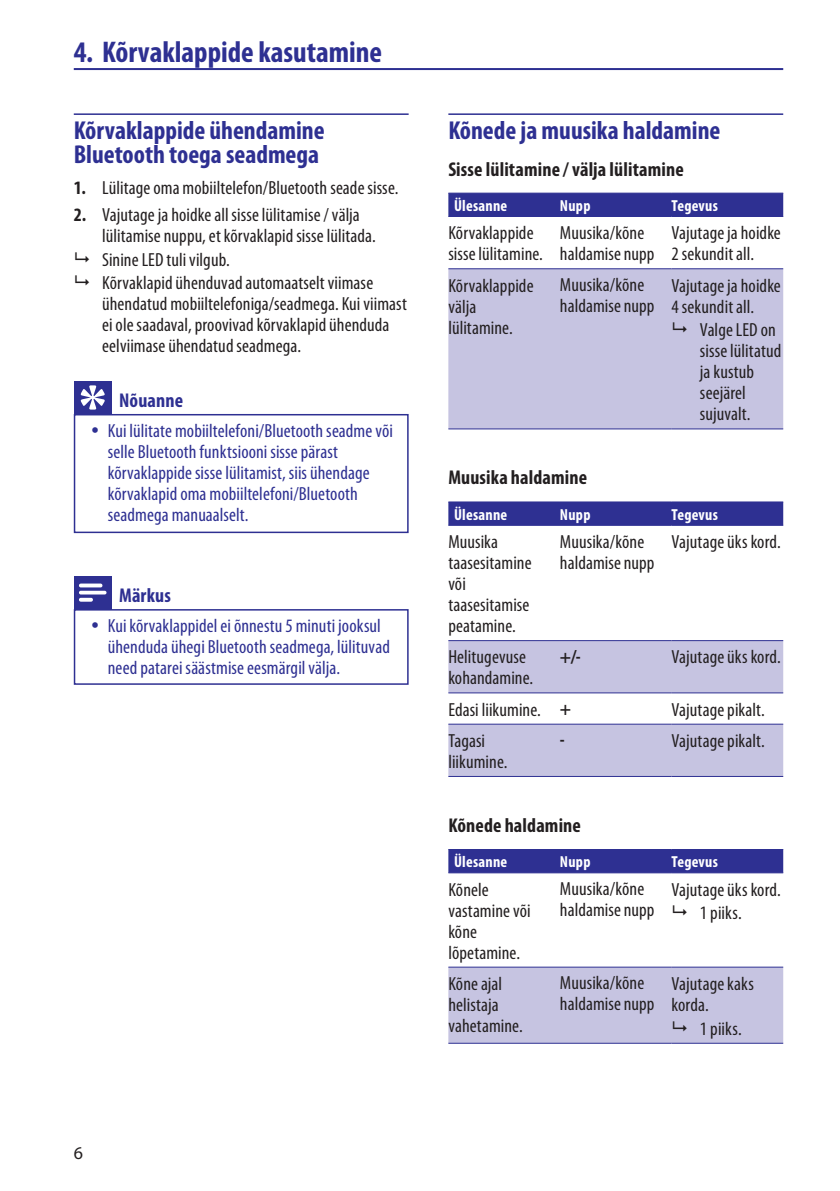
<style>
.page{position:relative;width:840px;height:1191px;background:#fff}
.page>*{position:absolute;margin:0;border:0;box-sizing:border-box;transform-origin:0 0}
.LIELAIS_VIRSRAKSTS{font:700 condensed 30px "Myriad Pro";color:#2e3092}
.VIRSRAKSTS{font:700 condensed 26px/24px "Myriad Pro";color:#2e3092}
.bolds{font:700 condensed 20px "Myriad Pro";letter-spacing:.005em;color:#231f20}
.KASTE{font:700 condensed 20px "Myriad Pro";letter-spacing:.005em;color:#2e3092}
.PARASTS{font:condensed 19px/21px "Myriad Pro";letter-spacing:.005em;color:#231f20}
.PIEZĪME{font:condensed 19px/21px "Myriad Pro";letter-spacing:.005em;color:#2e3092}
.AR_BULTU{font:condensed 19px/21px "Myriad Pro";letter-spacing:.005em;color:#231f20}
.NUMURETS{font:condensed 19px/21px "Myriad Pro";letter-spacing:.005em;color:#231f20}
.PARASTS-2{font:700 condensed 19px "Myriad Pro";color:#231f20}
.t1{font:18px "Myriad Pro";color:#231f20}
.t2{font:700 condensed 16px "Myriad Pro";letter-spacing:.015em;color:#fff}
.s1{font-weight:700}
</style>
<div class="page">
<hr style="left:74px;top:68px;width:708px;height:2px;background:#2e3092">
<hr style="left:74px;top:113px;width:334px;height:2px;background:#2e3092">
<hr style="left:448px;top:113px;width:334px;height:2px;background:#2e3092">
<div style="left:448px;top:194px;width:334px;height:22px;background:#2e3092"></div>
<div style="left:448px;top:269px;width:334px;height:159px;background:#c6c4e1"></div>
<hr style="left:448px;top:268px;width:111px;height:1px;background:#2e3092">
<hr style="left:559px;top:268px;width:112px;height:1px;background:#2e3092">
<hr style="left:671px;top:268px;width:111px;height:1px;background:#2e3092">
<hr style="left:448px;top:428px;width:111px;height:1px;background:#2e3092">
<hr style="left:559px;top:428px;width:112px;height:1px;background:#2e3092">
<hr style="left:671px;top:428px;width:111px;height:1px;background:#2e3092">
<hr style="left:448px;top:193px;width:111px;height:1px;background:#2e3092">
<hr style="left:559px;top:193px;width:112px;height:1px;background:#2e3092">
<hr style="left:671px;top:193px;width:111px;height:1px;background:#2e3092">
<hr style="left:448px;top:216px;width:111px;height:1px;background:#2e3092">
<hr style="left:559px;top:216px;width:112px;height:1px;background:#2e3092">
<hr style="left:671px;top:216px;width:111px;height:1px;background:#2e3092">
<div style="left:448px;top:502px;width:334px;height:23px;background:#2e3092"></div>
<svg style="left:448px;top:641px;width:334px;height:135px;fill:#c6c4e1"></svg>
<hr style="left:448px;top:640px;width:111px;height:1px;background:#2e3092">
<hr style="left:559px;top:640px;width:112px;height:1px;background:#2e3092">
<hr style="left:671px;top:640px;width:111px;height:1px;background:#2e3092">
<hr style="left:448px;top:692px;width:111px;height:1px;background:#2e3092">
<hr style="left:559px;top:692px;width:112px;height:1px;background:#2e3092">
<hr style="left:671px;top:692px;width:111px;height:1px;background:#2e3092">
<hr style="left:448px;top:723px;width:111px;height:1px;background:#2e3092">
<hr style="left:559px;top:723px;width:112px;height:1px;background:#2e3092">
<hr style="left:671px;top:723px;width:111px;height:1px;background:#2e3092">
<hr style="left:448px;top:776px;width:111px;height:1px;background:#2e3092">
<hr style="left:559px;top:776px;width:112px;height:1px;background:#2e3092">
<hr style="left:671px;top:776px;width:111px;height:1px;background:#2e3092">
<hr style="left:448px;top:501px;width:111px;height:1px;background:#2e3092">
<hr style="left:559px;top:501px;width:112px;height:1px;background:#2e3092">
<hr style="left:671px;top:501px;width:111px;height:1px;background:#2e3092">
<hr style="left:448px;top:525px;width:111px;height:1px;background:#2e3092">
<hr style="left:559px;top:525px;width:112px;height:1px;background:#2e3092">
<hr style="left:671px;top:525px;width:111px;height:1px;background:#2e3092">
<div style="left:448px;top:850px;width:334px;height:22px;background:#2e3092"></div>
<hr style="left:448px;top:966px;width:111px;height:1px;background:#2e3092">
<hr style="left:559px;top:966px;width:112px;height:1px;background:#2e3092">
<hr style="left:671px;top:966px;width:111px;height:1px;background:#2e3092">
<hr style="left:448px;top:849px;width:111px;height:1px;background:#2e3092">
<hr style="left:559px;top:849px;width:112px;height:1px;background:#2e3092">
<hr style="left:671px;top:849px;width:111px;height:1px;background:#2e3092">
<hr style="left:448px;top:872px;width:111px;height:1px;background:#2e3092">
<hr style="left:559px;top:872px;width:112px;height:1px;background:#2e3092">
<hr style="left:671px;top:872px;width:111px;height:1px;background:#2e3092">
<div style="left:74px;top:414px;width:334px;height:119px;border:2px solid #2e3092"></div>
<div style="left:74px;top:380px;width:38px;height:34px;background:#2e3092"></div>
<svg style="left:81px;top:385px;width:24px;height:24px"></svg>
<div style="left:74px;top:609px;width:334px;height:76px;border:2px solid #2e3092"></div>
<div style="left:74px;top:575px;width:38px;height:34px;background:#2e3092"></div>
<svg style="left:79px;top:583px;width:27px;height:18px"></svg>
<svg style="left:672px;top:322px;width:14px;height:11px"></svg>
<div style="left:448px;top:967px;width:334px;height:76px;background:#c6c4e1"></div>
<p class="LIELAIS_VIRSRAKSTS" style="left:74px;top:33px;width:310px">4. Kõrvaklappide kasutamine</p>
<p class="VIRSRAKSTS" style="left:74px;top:118px;width:252px">Kõrvaklappide ühendamine<br>Bluetooth toega seadmega</p>
<p class="NUMURETS" style="left:74px;top:177px;width:326px"><span class="s1">1.</span> Lülitage oma mobiiltelefon/Bluetooth seade sisse.</p>
<p class="NUMURETS" style="left:102px;top:204px;width:275px;text-indent:-28px"><span class="s1">2.</span> Vajutage ja hoidke all sisse lülitamise / välja lülitamise nuppu, et kõrvaklapid sisse lülitada.</p>
<p class="AR_BULTU" style="left:102px;top:248px;width:129px">Sinine LED tuli vilgub.</p>
<p class="AR_BULTU" style="left:102px;top:272px;width:306px">Kõrvaklapid ühenduvad automaatselt viimase ühendatud mobiiltelefoniga/seadmega. Kui viimast ei ole saadaval, proovivad kõrvaklapid ühenduda eelviimase ühendatud seadmega.</p>
<p class="KASTE" style="left:119px;top:387px;width:65px">Nõuanne</p>
<p class="PIEZĪME" style="left:108px;top:420px;width:286px">Kui lülitate mobiiltelefoni/Bluetooth seadme või selle Bluetooth funktsiooni sisse pärast kõrvaklappide sisse lülitamist, siis ühendage kõrvaklapid oma mobiiltelefoni/Bluetooth seadmega manuaalselt.</p>
<p class="KASTE" style="left:119px;top:582px;width:53px">Märkus</p>
<p class="PIEZĪME" style="left:108px;top:615px;width:283px">Kui kõrvaklappidel ei õnnestu 5 minuti jooksul ühenduda ühegi Bluetooth seadmega, lülituvad need patarei säästmise eesmärgil välja.</p>
<p class="VIRSRAKSTS" style="left:448px;top:118px;width:273px">Kõnede ja muusika haldamine</p>
<p class="bolds" style="left:448px;top:156px;width:237px">Sisse lülitamine / välja lülitamine</p>
<p class="t2" style="left:454px;top:195px;width:55px">Ülesanne</p>
<p class="t2" style="left:559px;top:195px;width:32px">Nupp</p>
<p class="t2" style="left:671px;top:195px;width:48px">Tegevus</p>
<p class="PARASTS" style="left:448px;top:222px;width:96px">Kõrvaklappide sisse lülitamine.</p>
<p class="PARASTS" style="left:559px;top:222px;width:96px">Muusika/kõne haldamise nupp</p>
<p class="PARASTS" style="left:671px;top:222px;width:111px">Vajutage ja hoidke<br>2 sekundit all.</p>
<p class="PARASTS" style="left:448px;top:274px;width:87px">Kõrvaklappide välja lülitamine.</p>
<p class="PARASTS" style="left:559px;top:274px;width:96px">Muusika/kõne haldamise nupp</p>
<p class="PARASTS" style="left:671px;top:274px;width:111px">Vajutage ja hoidke<br>4 sekundit all.</p>
<p class="AR_BULTU" style="left:699px;top:319px;width:83px">Valge LED on sisse lülitatud ja kustub seejärel sujuvalt.</p>
<p class="bolds" style="left:448px;top:465px;width:140px">Muusika haldamine</p>
<p class="t2" style="left:454px;top:504px;width:55px">Ülesanne</p>
<p class="t2" style="left:559px;top:504px;width:32px">Nupp</p>
<p class="t2" style="left:671px;top:504px;width:48px">Tegevus</p>
<p class="PARASTS" style="left:448px;top:531px;width:85px">Muusika taasesitamine või taasesitamise peatamine.</p>
<p class="PARASTS" style="left:559px;top:530px;width:96px">Muusika/kõne haldamise nupp</p>
<p class="PARASTS" style="left:671px;top:531px;width:111px">Vajutage üks kord.</p>
<p class="PARASTS" style="left:448px;top:646px;width:86px">Helitugevuse kohandamine.</p>
<p class="PARASTS-2" style="left:559px;top:644px;width:22px">+/-</p>
<p class="PARASTS" style="left:671px;top:646px;width:111px">Vajutage üks kord.</p>
<p class="PARASTS" style="left:448px;top:698px;width:94px">Edasi liikumine.</p>
<p class="PARASTS-2" style="left:559px;top:697px;width:13px">+</p>
<p class="PARASTS" style="left:671px;top:698px;width:95px">Vajutage pikalt.</p>
<p class="PARASTS" style="left:448px;top:730px;width:61px">Tagasi liikumine.</p>
<p class="PARASTS-2" style="left:559px;top:728px;width:6px">-</p>
<p class="PARASTS" style="left:671px;top:730px;width:95px">Vajutage pikalt.</p>
<p class="bolds" style="left:448px;top:813px;width:134px">Kõnede haldamine</p>
<p class="t2" style="left:454px;top:852px;width:55px">Ülesanne</p>
<p class="t2" style="left:559px;top:852px;width:32px">Nupp</p>
<p class="t2" style="left:671px;top:852px;width:48px">Tegevus</p>
<p class="PARASTS" style="left:448px;top:878px;width:84px">Kõnele vastamine või kõne lõpetamine.</p>
<p class="PARASTS" style="left:559px;top:878px;width:96px">Muusika/kõne haldamise nupp</p>
<p class="PARASTS" style="left:671px;top:878px;width:111px">Vajutage üks kord.</p>
<p class="AR_BULTU" style="left:699px;top:902px;width:43px">1 piiks.</p>
<p class="PARASTS" style="left:448px;top:973px;width:76px">Kõne ajal helistaja vahetamine.</p>
<p class="PARASTS" style="left:559px;top:972px;width:96px">Muusika/kõne haldamise nupp</p>
<p class="PARASTS" style="left:671px;top:973px;width:84px">Vajutage kaks korda.</p>
<p class="AR_BULTU" style="left:699px;top:1017px;width:43px">1 piiks.</p>
<p class="t1" style="left:74px;top:1142px;width:11px">6</p>
</div>
